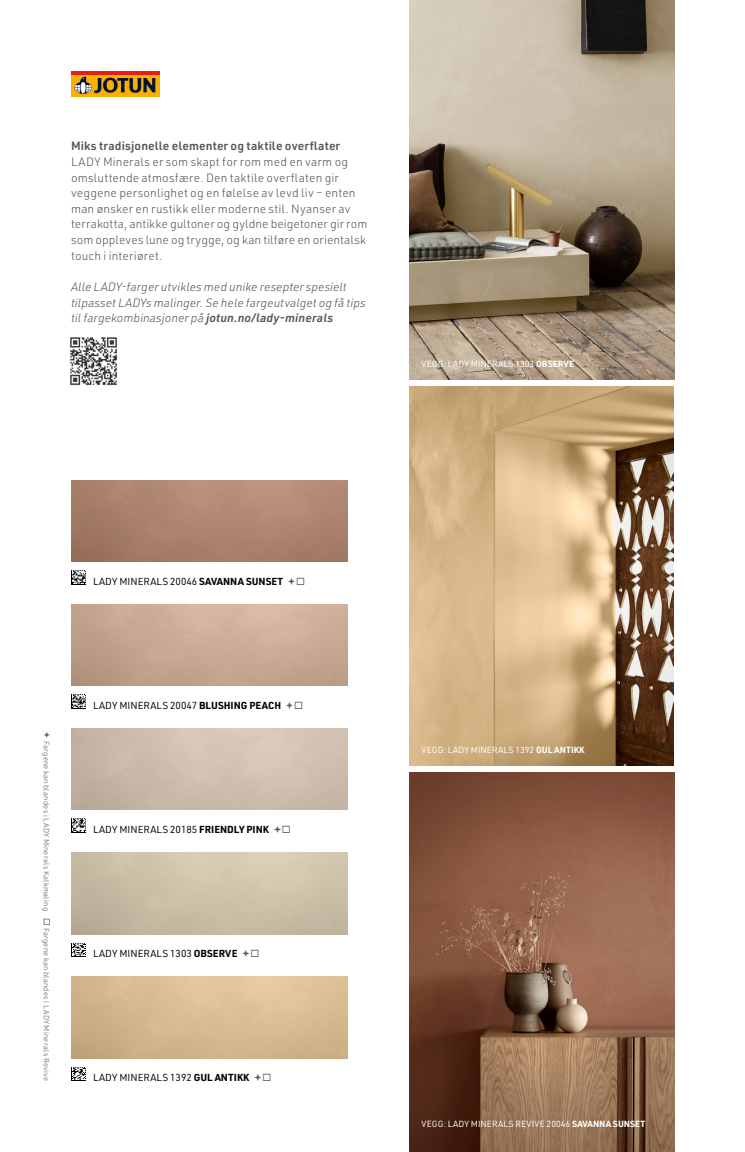
<style>
.page{position:relative;width:745px;height:1152px;background:#fff}
.page>*{position:absolute;margin:0;border:0;box-sizing:border-box;transform-origin:0 0}
.GCC2024_Body_text{font:300 11.88px/15.6px "URWDIN";letter-spacing:.01em;color:#575756}
.GCC2024_Body_text-2{font:italic 300 11.88px/15.6px "URWDIN";color:#575756}
.GCC2024_Body_text-3{font:600 11.88px "URWDIN";letter-spacing:.01em;color:#575756}
.t1{font:10px "URWDIN";color:#000}
.t2{font:8.75px "URWDIN";color:#fff}
.t3{font:300 7.5px "URWDIN";letter-spacing:.03em;color:#575756}
.s1{font-weight:600}
.s2{font-weight:700}
</style>
<div class="page">
<img style="left:71px;top:571px;width:14px;height:14px">
<img style="left:71px;top:695px;width:14px;height:14px">
<img style="left:71px;top:819px;width:14px;height:14px">
<img style="left:71px;top:943px;width:14px;height:14px">
<img style="left:71px;top:1067px;width:14px;height:14px">
<img style="left:409px;top:0;width:264px;height:379px">
<img style="left:409px;top:386px;width:264px;height:379px">
<img style="left:409px;top:772px;width:264px;height:380px">
<img style="left:71px;top:480px;width:276px;height:82px">
<div style="left:71px;top:74px;width:88px;height:23px;background:#f9b000"></div>
<hr style="left:71px;top:71px;width:88px;height:3px;background:#e41f13">
<svg style="left:74px;top:77px;width:81px;height:17px"></svg>
<img style="left:70px;top:337px;width:47px;height:49px">
<p class="GCC2024_Body_text-3" style="left:71px;top:138px;width:270px">Miks tradisjonelle elementer og taktile overflater</p>
<p class="GCC2024_Body_text" style="left:71px;top:153px;width:297px">LADY Minerals er som skapt for rom med en varm og omsluttende atmosfære. Den taktile overflaten gir veggene personlighet og en følelse av levd liv – enten man ønsker en rustikk eller moderne stil. Nyanser av terrakotta, antikke gultoner og gyldne beigetoner gir rom som oppleves lune og trygge, og kan tilføre en orientalsk touch i interiøret.</p>
<p class="GCC2024_Body_text-2" style="left:71px;top:278px;width:296px">Alle LADY-farger utvikles med unike resepter spesielt tilpasset LADYs malinger. Se hele fargeutvalget og få tips til fargekombinasjoner på <span class="s1">jotun.no/lady-minerals</span></p>
<p class="t2" style="left:421px;top:358px;width:154px">VEGG: LADY MINERALS 1303 <span class="s2">OBSERVE</span></p>
<p class="t1" style="left:93px;top:574px;width:191px">LADY MINERALS 20046 <span class="s2">SAVANNA SUNSET</span></p>
<p class="t3" style="left:51px;top:740px;width:342px;rotate:90deg">Fargene kan blandes i LADY Minerals Kalkmaling ◻ Fargene kan blandes i LADY Minerals Revive</p>
<p class="t1" style="left:93px;top:698px;width:189px">LADY MINERALS 20047 <span class="s2">BLUSHING PEACH</span></p>
<p class="t1" style="left:93px;top:822px;width:177px">LADY MINERALS 20185 <span class="s2">FRIENDLY PINK</span></p>
<p class="t1" style="left:93px;top:946px;width:146px">LADY MINERALS 1303 <span class="s2">OBSERVE</span></p>
<p class="t1" style="left:93px;top:1070px;width:158px">LADY MINERALS 1392 <span class="s2">GUL ANTIKK</span></p>
<p class="t2" style="left:421px;top:744px;width:164px">VEGG: LADY MINERALS 1392 <span class="s2">GUL ANTIKK</span></p>
<p class="t2" style="left:421px;top:1118px;width:225px">VEGG: LADY MINERALS REVIVE 20046 <span class="s2">SAVANNA SUNSET</span></p>
</div>
